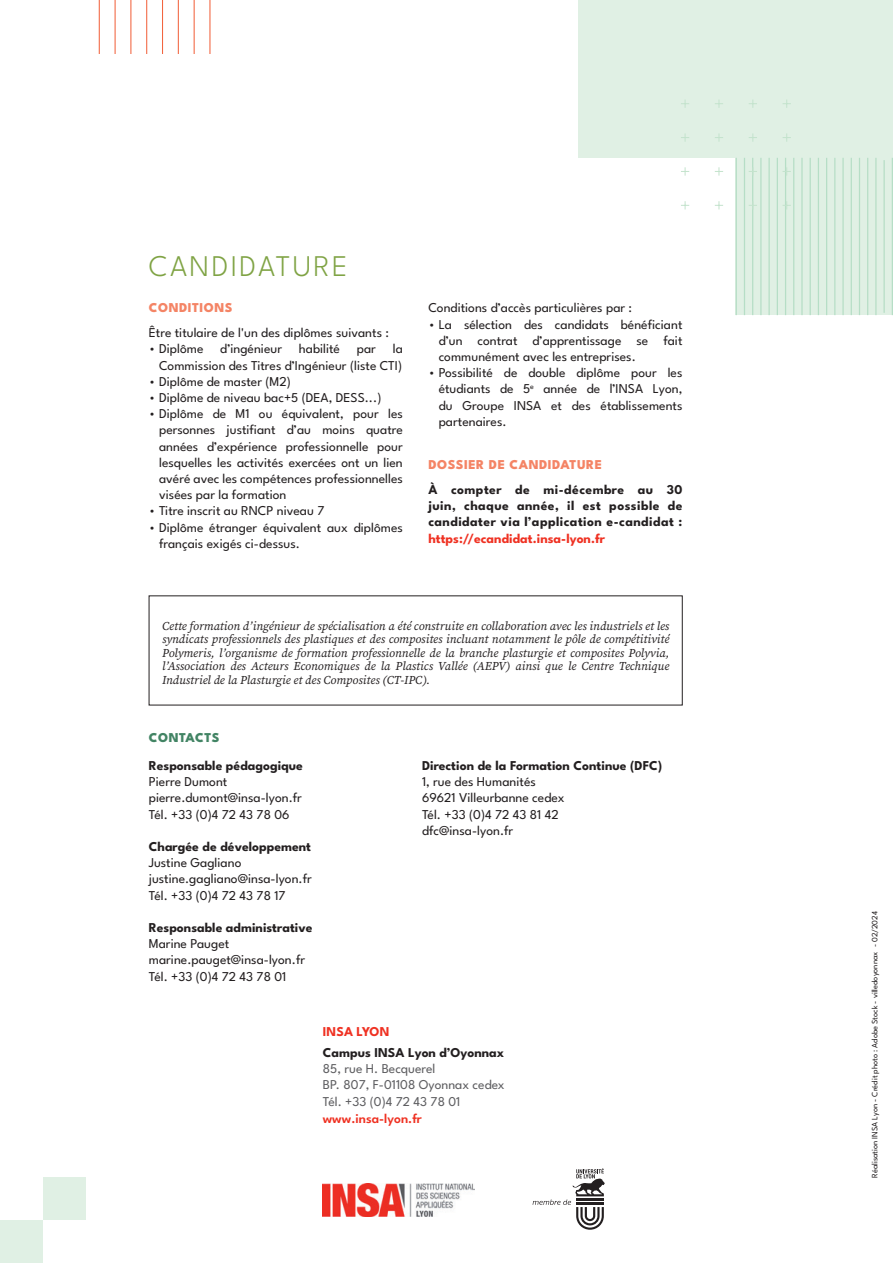
<style>
.page{position:relative;width:893px;height:1263px;background:#fff}
.page>*{position:absolute;margin:0;border:0;box-sizing:border-box;transform-origin:0 0}
.t1{font:300 30px "League Spartan";letter-spacing:.08em;color:#7fa344}
.t2{font:13.5px/16.2px "League Spartan";color:#231f20}
.t3{font:700 13.5px/16.2px "League Spartan";color:#231f20;text-align:justify}
.t4{font:13.5px/16.2px "League Spartan";color:#5f5f62}
.t5{font:700 13.5px "League Spartan";color:#ef3122}
.t6{font:800 13.5px "League Spartan";letter-spacing:.035em;color:#f48465}
.t7{font:600 13.5px "League Spartan";color:#ef3122}
.t8{font:800 13.5px "League Spartan";letter-spacing:.035em;color:#428464}
.t9{font:italic 12px/13.5px "Source Serif Variable";color:#231f20;text-align:justify}
.t10{font:8.25px "League Spartan";color:#231f20}
</style>
<div class="page">
<img style="left:323px;top:1184px;width:151px;height:32px">
<svg style="left:533px;top:1168px;width:72px;height:62px"></svg>
<hr style="left:99px;top:0;width:1px;height:54px;background:#f26540">
<hr style="left:130px;top:0;width:1px;height:54px;background:#f26540">
<hr style="left:162px;top:0;width:1px;height:54px;background:#f26540">
<hr style="left:194px;top:0;width:1px;height:54px;background:#f26540">
<hr style="left:115px;top:0;width:1px;height:54px;background:#f26540">
<hr style="left:146px;top:0;width:1px;height:54px;background:#f26540">
<hr style="left:178px;top:0;width:1px;height:54px;background:#f26540">
<hr style="left:209px;top:0;width:1px;height:54px;background:#f26540">
<div style="left:735px;top:0;width:158px;height:158px;background:#e0f0e4"></div>
<div style="left:735px;top:158px;width:158px;height:157px;background:#e0f0e4"></div>
<div style="left:578px;top:0;width:157px;height:158px;background:#e0f0e4"></div>
<hr style="left:736px;top:158px;width:1px;height:157px;background:#b6dec6">
<hr style="left:744px;top:158px;width:1px;height:157px;background:#b6dec6">
<hr style="left:752px;top:158px;width:1px;height:157px;background:#b6dec6">
<hr style="left:760px;top:158px;width:1px;height:157px;background:#b6dec6">
<hr style="left:768px;top:158px;width:2px;height:157px;background:#b6dec6">
<hr style="left:777px;top:158px;width:1px;height:157px;background:#b6dec6">
<hr style="left:785px;top:158px;width:1px;height:157px;background:#b6dec6">
<hr style="left:793px;top:158px;width:1px;height:157px;background:#b6dec6">
<hr style="left:801px;top:158px;width:2px;height:157px;background:#b6dec6">
<hr style="left:810px;top:158px;width:1px;height:157px;background:#b6dec6">
<hr style="left:818px;top:158px;width:1px;height:157px;background:#b6dec6">
<hr style="left:826px;top:158px;width:1px;height:157px;background:#b6dec6">
<hr style="left:834px;top:158px;width:1px;height:157px;background:#b6dec6">
<hr style="left:842px;top:158px;width:2px;height:157px;background:#b6dec6">
<hr style="left:851px;top:158px;width:1px;height:157px;background:#b6dec6">
<hr style="left:859px;top:158px;width:1px;height:157px;background:#b6dec6">
<hr style="left:867px;top:158px;width:1px;height:157px;background:#b6dec6">
<hr style="left:875px;top:158px;width:1px;height:157px;background:#b6dec6">
<hr style="left:883px;top:160px;width:2px;height:153px;background:#b6dec6">
<hr style="left:892px;top:158px;width:1px;height:157px;background:#b6dec6">
<div style="left:43px;top:1177px;width:42px;height:43px;background:#e0f0e4"></div>
<div style="left:0;top:1220px;width:43px;height:43px;background:#e0f0e4"></div>
<svg style="left:783px;top:201px;width:8px;height:8px"></svg>
<svg style="left:749px;top:201px;width:8px;height:8px"></svg>
<svg style="left:715px;top:201px;width:8px;height:8px"></svg>
<svg style="left:681px;top:201px;width:8px;height:8px"></svg>
<svg style="left:783px;top:167px;width:8px;height:9px"></svg>
<svg style="left:749px;top:167px;width:8px;height:9px"></svg>
<svg style="left:715px;top:167px;width:8px;height:9px"></svg>
<svg style="left:681px;top:167px;width:8px;height:9px"></svg>
<svg style="left:783px;top:133px;width:8px;height:9px"></svg>
<svg style="left:749px;top:133px;width:8px;height:9px"></svg>
<svg style="left:715px;top:134px;width:8px;height:8px"></svg>
<svg style="left:681px;top:134px;width:8px;height:8px"></svg>
<svg style="left:783px;top:100px;width:8px;height:8px"></svg>
<svg style="left:749px;top:100px;width:8px;height:8px"></svg>
<svg style="left:715px;top:100px;width:8px;height:8px"></svg>
<svg style="left:681px;top:100px;width:8px;height:8px"></svg>
<h1 class="t1" style="left:149px;top:244px;width:200px">CANDIDATURE</h1>
<p class="t6" style="left:149px;top:298px;width:85px">CONDITIONS</p>
<p class="t2" style="left:149px;top:323px;width:242px">Être titulaire de l'un des diplômes suivants :</p>
<p class="t2" style="left:149px;top:340px;width:256px;text-align:right">• Diplôme d’ingénieur habilité par la<br>Commission des Titres d’Ingénieur (liste CTI)</p>
<p class="t2" style="left:149px;top:372px;width:144px">• Diplôme de master (M2)</p>
<p class="t2" style="left:149px;top:388px;width:234px">• Diplôme de niveau bac+5 (DEA, DESS...)</p>
<p class="t2" style="left:159px;top:404px;width:245px;text-align:justify;text-indent:-10px">• Diplôme de M1 ou équivalent, pour les personnes justifiant d’au moins quatre années d’expérience professionnelle pour lesquelles les activités exercées ont un lien avéré avec les compétences professionnelles visées par la formation</p>
<p class="t2" style="left:149px;top:502px;width:177px">• Titre inscrit au RNCP niveau 7</p>
<p class="t2" style="left:159px;top:518px;width:245px;text-indent:-10px">• Diplôme étranger équivalent aux diplômes français exigés ci-dessus.</p>
<p class="t2" style="left:428px;top:299px;width:205px">Conditions d’accès particulières par :</p>
<p class="t2" style="left:439px;top:315px;width:245px;text-align:justify;text-indent:-10px">• La sélection des candidats bénéficiant d’un contrat d’apprentissage se fait communément avec les entreprises.</p>
<p class="t2" style="left:439px;top:363px;width:245px;text-align:justify;text-indent:-10px">• Possibilité de double diplôme pour les étudiants de 5<sup>e</sup> année de l’INSA Lyon, du Groupe INSA et des établissements partenaires.</p>
<p class="t6" style="left:428px;top:455px;width:175px">DOSSIER DE CANDIDATURE</p>
<p class="t3" style="left:428px;top:480px;width:256px">À compter de mi-décembre au 30 juin, chaque année, il est possible de candidater via l’application e-candidat :</p>
<p class="t5" style="left:428px;top:528px;width:178px">https://ecandidat.insa-lyon.fr</p>
<p class="t9" style="left:162px;top:619px;width:509px">Cette formation d’ingénieur de spécialisation a été construite en collaboration avec les industriels et les syndicats professionnels des plastiques et des composites incluant notamment le pôle de compétitivité Polymeris, l’organisme de formation professionnelle de la branche plasturgie et composites Polyvia, l’Association des Acteurs Economiques de la Plastics Vallée (AEPV) ainsi que le Centre Technique Industriel de la Plasturgie et des Composites (CT-IPC).</p>
<p class="t8" style="left:149px;top:727px;width:72px">CONTACTS</p>
<p class="t3" style="left:149px;top:756px;width:156px">Responsable pédagogique</p>
<p class="t2" style="left:149px;top:772px;width:155px">Pierre Dumont pierre.dumont@insa-lyon.fr<br>Tél. +33 (0)4 72 43 78 06</p>
<p class="t3" style="left:149px;top:837px;width:164px">Chargée de développement</p>
<p class="t2" style="left:149px;top:853px;width:165px">Justine Gagliano justine.gagliano@insa-lyon.fr<br>Tél. +33 (0)4 72 43 78 17</p>
<p class="t3" style="left:149px;top:918px;width:165px">Responsable administrative</p>
<p class="t2" style="left:149px;top:934px;width:158px">Marine Pauget marine.pauget@insa-lyon.fr<br>Tél. +33 (0)4 72 43 78 01</p>
<p class="t3" style="left:422px;top:756px;width:242px">Direction de la Formation Continue (DFC)</p>
<p class="t2" style="left:422px;top:772px;width:144px">1, rue des Humanités<br>69621 Villeurbanne cedex<br>Tél. +33 (0)4 72 43 81 42 dfc@insa-lyon.fr</p>
<p class="t5" style="left:323px;top:1022px;width:68px">INSA LYON</p>
<p class="t3" style="left:323px;top:1043px;width:183px">Campus INSA Lyon d’Oyonnax</p>
<p class="t4" style="left:323px;top:1059px;width:183px">85, rue H. Becquerel<br>BP. 807, F-01108 Oyonnax cedex<br>Tél. +33 (0)4 72 43 78 01</p>
<p class="t7" style="left:323px;top:1109px;width:101px">www.insa-lyon.fr</p>
<p class="t10" style="left:869px;top:1178px;width:268px;rotate:-90deg">Réalisation INSA Lyon - Crédit photo : Adobe Stock - villedoyonnax - 02/2024</p>
</div>
